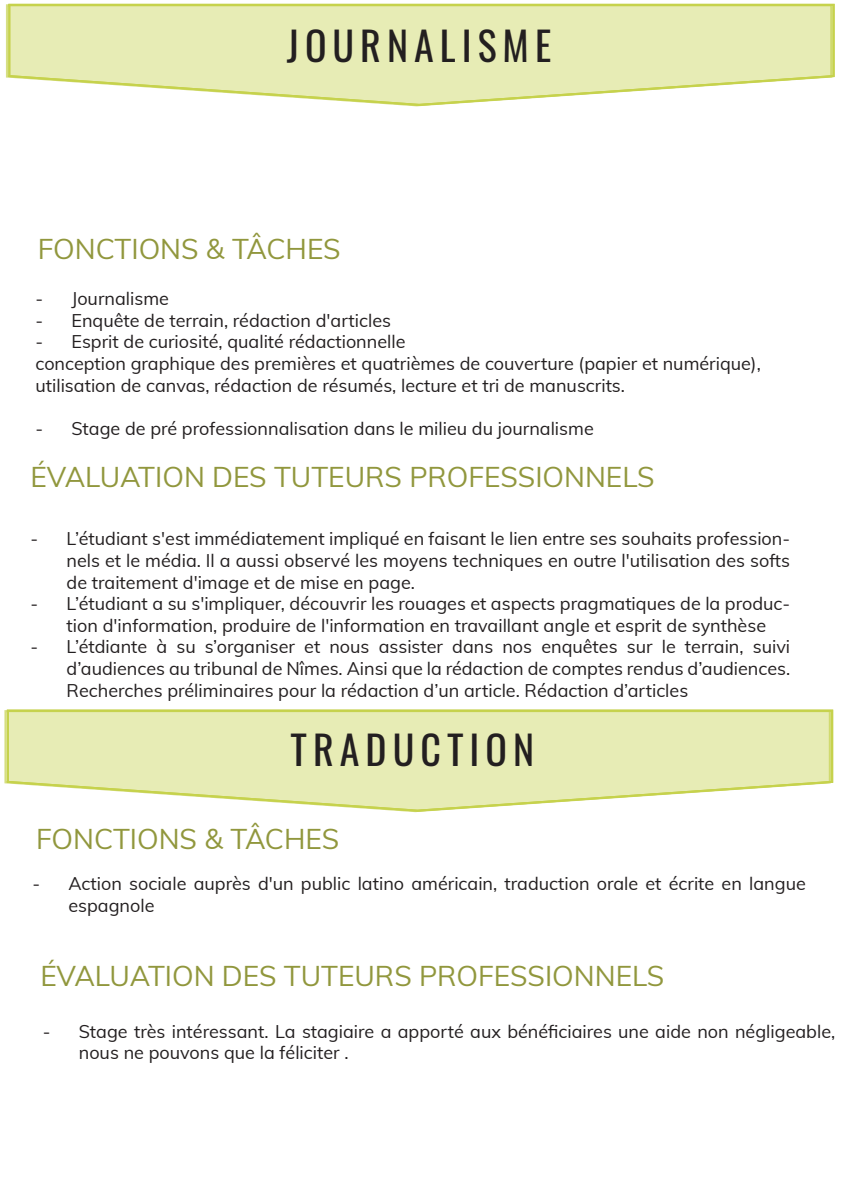
<style>
.page{position:relative;width:842px;height:1191px;background:#fff}
.page>*{position:absolute;margin:0;border:0;box-sizing:border-box;transform-origin:0 0}
.t1{font:40px "Oswald";letter-spacing:.15em;color:#231f20}
.t2{font:28px "Muli";color:#91973d}
.t3{font:18px/21.6px "Muli";color:#231f20}
</style>
<div class="page">
<svg style="left:4px;top:710px;width:827px;height:102px"></svg>
<svg style="left:5px;top:711px;width:825px;height:100px;fill:#e7ecb5"></svg>
<svg style="left:8px;top:3px;width:827px;height:104px"></svg>
<svg style="left:7px;top:6px;width:824px;height:100px;fill:#e7ecb5"></svg>
<h1 class="t1" style="left:287px;top:10px;width:266px">JOURNALISME</h1>
<h2 class="t2" style="left:38px;top:228px;width:304px">FONCTIONS &amp; TÂCHES</h2>
<p class="t3" style="left:35px;top:287px;width:135px">- Journalisme</p>
<p class="t3" style="left:35px;top:309px;width:357px">- Enquête de terrain, rédaction d'articles</p>
<p class="t3" style="left:35px;top:330px;width:727px">- Esprit de curiosité, qualité rédactionnelle<br>conception graphique des premières et quatrièmes de couverture (papier et numérique), utilisation de canvas, rédaction de résumés, lecture et tri de manuscrits.</p>
<p class="t3" style="left:35px;top:417px;width:560px">- Stage de pré professionnalisation dans le milieu du journalisme</p>
<h2 class="t2" style="left:31px;top:457px;width:625px">ÉVALUATION DES TUTEURS PROFESSIONNELS</h2>
<p class="t3" style="left:67px;top:527px;width:725px;text-align:justify;text-indent:-36px">- L’étudiant s'est immédiatement impliqué en faisant le lien entre ses souhaits profession&shy;nels et le média. Il a aussi observé les moyens techniques en outre l'utilisation des softs de traitement d'image et de mise en page.</p>
<p class="t3" style="left:67px;top:592px;width:725px;text-indent:-36px">- L’étudiant a su s'impliquer, découvrir les rouages et aspects pragmatiques de la produc&shy;tion d'information, produire de l'information en travaillant angle et esprit de synthèse</p>
<p class="t3" style="left:67px;top:635px;width:725px;text-align:justify;text-indent:-36px">- L’étdiante à su s’organiser et nous assister dans nos enquêtes sur le terrain, suivi d’audiences au tribunal de Nîmes. Ainsi que la rédaction de comptes rendus d’audiences.<br>Recherches préliminaires pour la rédaction d’un article. Rédaction d’articles</p>
<h1 class="t1" style="left:291px;top:714px;width:245px">TRADUCTION</h1>
<h2 class="t2" style="left:36px;top:818px;width:304px">FONCTIONS &amp; TÂCHES</h2>
<p class="t3" style="left:68px;top:872px;width:739px;text-indent:-36px">- Action sociale auprès d'un public latino américain, traduction orale et écrite en langue espagnole</p>
<h2 class="t2" style="left:40px;top:955px;width:625px">ÉVALUATION DES TUTEURS PROFESSIONNELS</h2>
<p class="t3" style="left:79px;top:1019px;width:758px;text-indent:-36px">- Stage très intéressant. La stagiaire a apporté aux bénéficiaires une aide non négligeable, nous ne pouvons que la féliciter .</p>
</div>
